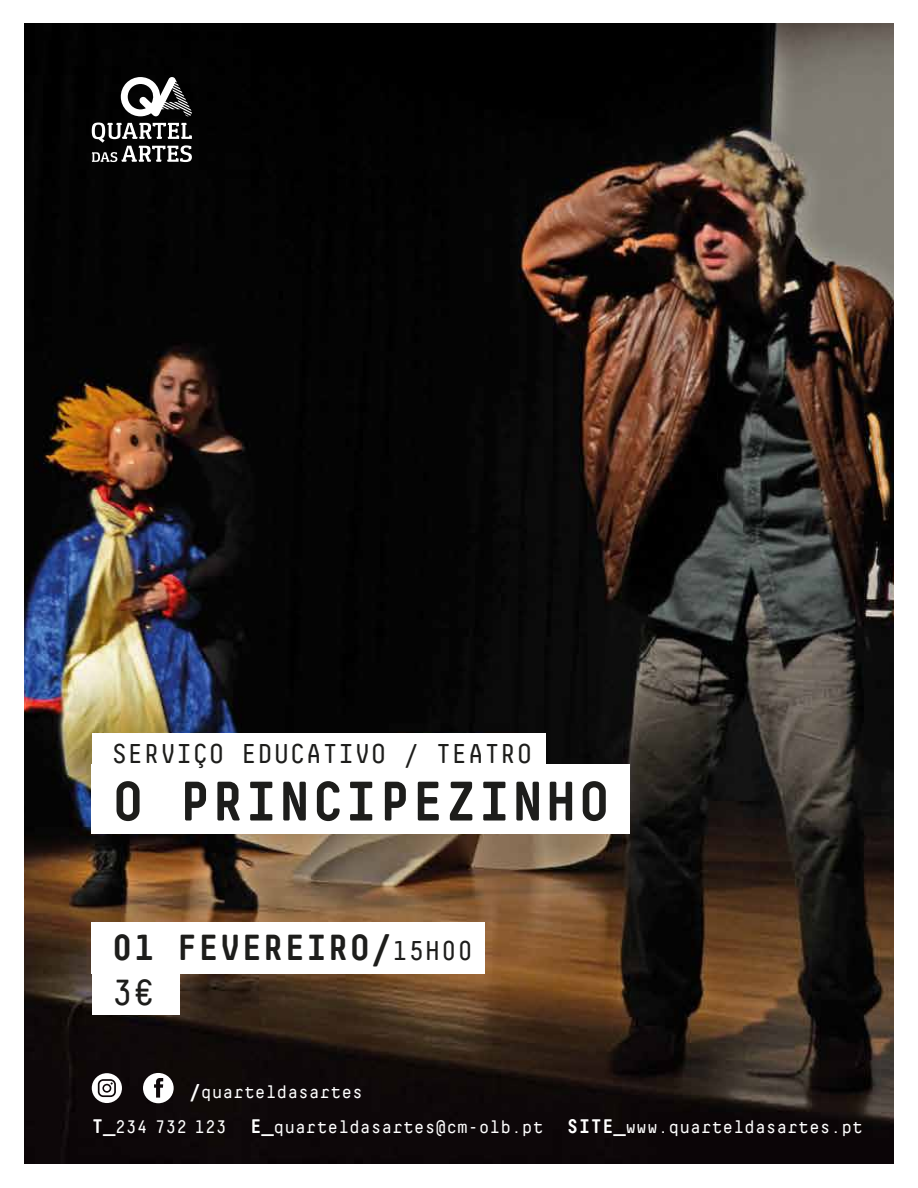
<style>
.page{position:relative;width:918px;height:1188px;background:#fff}
.page>*{position:absolute;margin:0;border:0;box-sizing:border-box;transform-origin:0 0}
.t1{font:700 55.5px "Decima Mono Pro";color:#1d1d1b}
.t2{font:700 36px/45px "Decima Mono Pro";color:#1d1d1b}
.t3{font:27px "Decima Mono Pro";color:#1d1d1b}
.t4{font:18px "Decima Mono Pro";color:#fff}
.s1{font-weight:400;font-size:27px}
.s2{font-weight:400}
.s3{font-weight:700;font-size:19.5px}
</style>
<div class="page">
<img style="left:24px;top:24px;width:870px;height:1139px">
<svg style="left:92px;top:123px;width:100px;height:39px"></svg>
<svg style="left:121px;top:77px;width:71px;height:39px"></svg>
<div style="left:92px;top:733px;width:453px;height:39px;background:#fff"></div>
<div style="left:92px;top:922px;width:393px;height:51px;background:#fff"></div>
<div style="left:92px;top:967px;width:87px;height:48px;background:#fff"></div>
<div style="left:92px;top:764px;width:538px;height:70px;background:#fff"></div>
<svg style="left:143px;top:1073px;width:31px;height:30px"></svg>
<svg style="left:92px;top:1073px;width:30px;height:30px"></svg>
<h3 class="t3" style="left:111px;top:738px;width:423px">SERVIÇO EDUCATIVO / TEATRO</h3>
<h1 class="t1" style="left:111px;top:768px;width:501px">O PRINCIPEZINHO</h1>
<h2 class="t2" style="left:111px;top:924px;width:363px">01 FEVEREIRO/<span class="s1">15H00<br></span><span class="s2">3€</span></h2>
<p class="t4" style="left:189px;top:1081px;width:175px"><span class="s3">/</span>quarteldasartes</p>
<p class="t4" style="left:92px;top:1117px;width:773px"><span class="s3">T_</span>234 732 123 <span class="s3">E_</span>quarteldasartes@cm-olb.pt <span class="s3">SITE_</span>www.quarteldasartes.pt</p>
</div>
